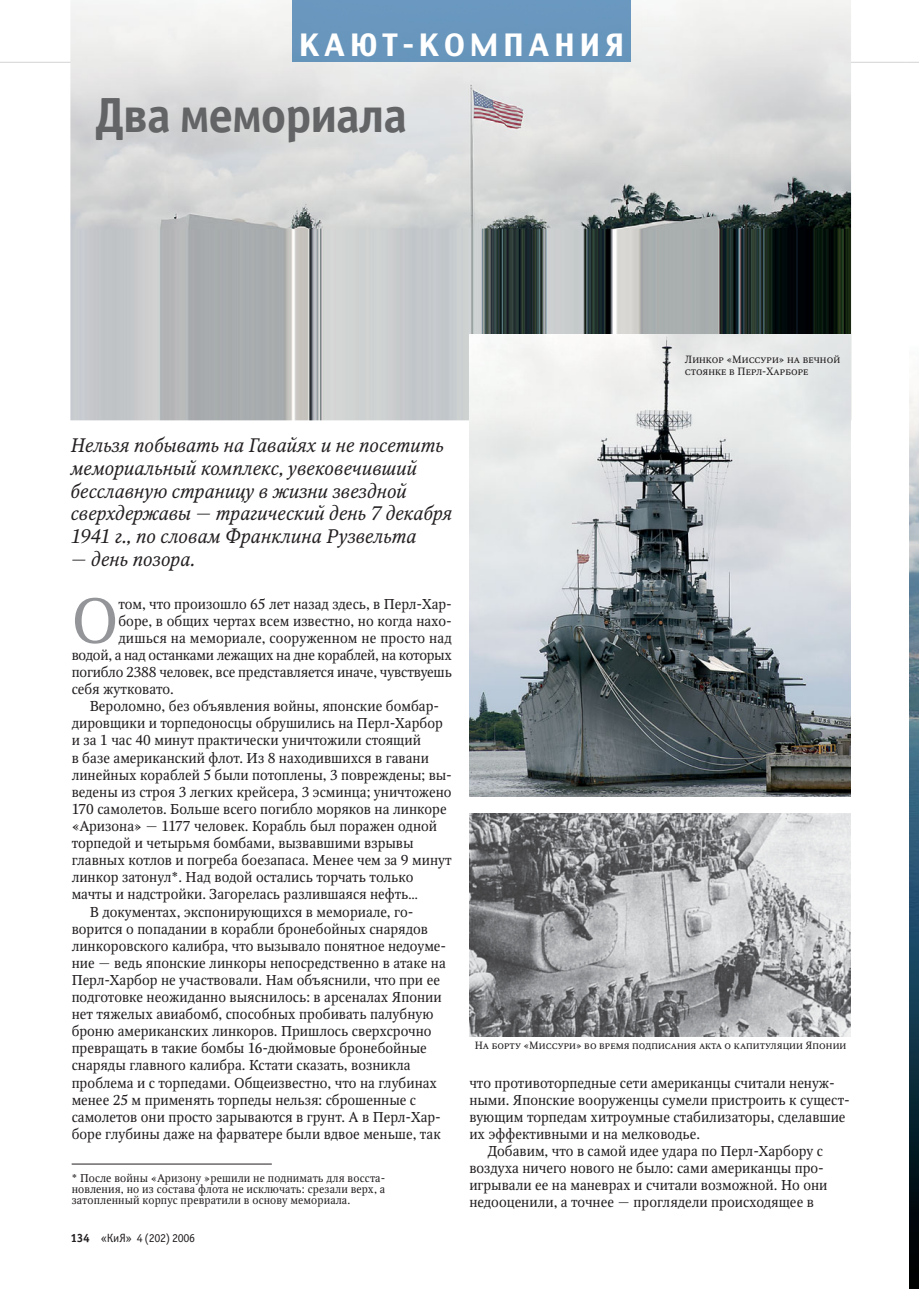
<style>
.page{position:relative;width:919px;height:1289px;background:#fff}
.page>*{position:absolute;margin:0;border:0;box-sizing:border-box;transform-origin:0 0}
.t1{font:63.15px "Octava C";color:#939598}
.t2{font:700 49.5px "Officina Sans C";letter-spacing:-.03em;color:#636466}
.t3{font:30px "Rostislav";letter-spacing:.175em;color:#fff}
.t4{font:italic 19.5px/22.8px "Octava C";color:#231f20}
.t5{font:14.25px "Octava C";color:#231f20}
.t6{font:14.25px "Octava C";letter-spacing:-.02em;color:#231f20}
.t7{font:12px "Officina Sans C";letter-spacing:-.025em;color:#231f20}
.t8{font:11.25px/11.4px "Octava C";letter-spacing:.01em;color:#231f20;text-align:justify}
.t9{font:10.5px/12px "Octava SCC";color:#231f20}
.s1{font-weight:700}
</style>
<div class="page">
<hr style="left:0;top:62px;width:906px;height:1px;background:#d1d3d4">
<svg style="left:906px;top:62px;width:12px;height:1px"></svg>
<img style="left:909px;top:393px;width:9px;height:895px">
<img style="left:70px;top:0;width:781px;height:420px">
<hr style="left:72px;top:1163px;width:200px;height:1px;background:#231f20">
<img style="left:469px;top:335px;width:381px;height:461px">
<img style="left:469px;top:813px;width:381px;height:223px">
<div style="left:293px;top:0;width:337px;height:62px;background:#6896bd"></div>
<h3 class="t3" style="left:299px;top:34px;width:326px">КАЮТ-КОМПАНИЯ</h3>
<h2 class="t2" style="left:95px;top:98px;width:313px">Два мемориала</h2>
<p class="t9" style="left:685px;top:353px;width:157px">Линкор «Миссури» на вечной стоянке в Перл-Харборе</p>
<h3 class="t4" style="left:70px;top:436px;width:383px">Нельзя побывать на Гавайях и не посетить мемориальный комплекс, увековечивший бесславную страницу в жизни звездной сверхдержавы — трагический день 7 декабря 1941 г., по словам Франклина Рузвельта</h3>
<h3 class="t4" style="left:70px;top:550px;width:126px">— день позора.</h3>
<h1 class="t1" style="left:72px;top:597px;width:48px">О</h1>
<p class="t5" style="left:118px;top:598px;width:335px">том, что произошло 65 лет назад здесь, в Перл-Хар-</p>
<p class="t5" style="left:118px;top:615px;width:335px">боре, в общих чертах всем известно, но когда нахо-</p>
<p class="t5" style="left:118px;top:632px;width:335px">дишься на мемориале, сооруженном не просто над</p>
<p class="t6" style="left:72px;top:649px;width:382px">водой, а над останками лежащих на дне кораблей, на которых</p>
<p class="t5" style="left:72px;top:667px;width:382px">погибло 2388 человек, все представляется иначе, чувствуешь</p>
<p class="t5" style="left:72px;top:684px;width:104px">себя жутковато.</p>
<p class="t5" style="left:90px;top:701px;width:351px">Вероломно, без объявления войны, японские бомбар-</p>
<p class="t5" style="left:72px;top:718px;width:373px">дировщики и торпедоносцы обрушились на Перл-Харбор</p>
<p class="t5" style="left:72px;top:735px;width:351px">и за 1 час 40 минут практически уничтожили стоящий</p>
<p class="t5" style="left:72px;top:752px;width:359px">в базе американский флот. Из 8 находившихся в гавани</p>
<p class="t5" style="left:72px;top:769px;width:382px">линейных кораблей 5 были потоплены, 3 повреждены; вы-</p>
<p class="t5" style="left:72px;top:786px;width:381px">ведены из строя 3 легких крейсера, 3 эсминца; уничтожено</p>
<p class="t5" style="left:72px;top:803px;width:376px">170 самолетов. Больше всего погибло моряков на линкоре</p>
<p class="t5" style="left:72px;top:820px;width:367px">«Аризона» — 1177 человек. Корабль был поражен одной</p>
<p class="t5" style="left:72px;top:838px;width:343px">торпедой и четырьмя бомбами, вызвавшими взрывы</p>
<p class="t5" style="left:72px;top:855px;width:381px">главных котлов и погреба боезапаса. Менее чем за 9 минут</p>
<p class="t5" style="left:72px;top:872px;width:343px">линкор затонул*. Над водой остались торчать только</p>
<p class="t5" style="left:72px;top:889px;width:348px">мачты и надстройки. Загорелась разлившаяся нефть…</p>
<p class="t5" style="left:90px;top:906px;width:325px">В документах, экспонирующихся в мемориале, го-</p>
<p class="t5" style="left:72px;top:923px;width:358px">ворится о попадании в корабли бронебойных снарядов</p>
<p class="t5" style="left:72px;top:940px;width:376px">линкоровского калибра, что вызывало понятное недоуме-</p>
<p class="t5" style="left:72px;top:957px;width:375px">ние — ведь японские линкоры непосредственно в атаке на</p>
<p class="t5" style="left:72px;top:974px;width:370px">Перл-Харбор не участвовали. Нам объяснили, что при ее</p>
<p class="t5" style="left:72px;top:991px;width:371px">подготовке неожиданно выяснилось: в арсеналах Японии</p>
<p class="t5" style="left:72px;top:1009px;width:363px">нет тяжелых авиабомб, способных пробивать палубную</p>
<p class="t5" style="left:72px;top:1026px;width:361px">броню американских линкоров. Пришлось сверхсрочно</p>
<p class="t5" style="left:72px;top:1043px;width:356px">превращать в такие бомбы 16-дюймовые бронебойные</p>
<p class="t5" style="left:72px;top:1060px;width:340px">снаряды главного калибра. Кстати сказать, возникла</p>
<p class="t5" style="left:72px;top:1077px;width:367px">проблема и с торпедами. Общеизвестно, что на глубинах</p>
<p class="t5" style="left:72px;top:1094px;width:346px">менее 25 м применять торпеды нельзя: сброшенные с</p>
<p class="t5" style="left:72px;top:1111px;width:371px">самолетов они просто зарываются в грунт. А в Перл-Хар-</p>
<p class="t5" style="left:72px;top:1128px;width:370px">боре глубины даже на фарватере были вдвое меньше, так</p>
<p class="t8" style="left:72px;top:1173px;width:315px">* После войны «Аризону »решили не поднимать для восста&shy;новления, но из состава флота не исключать: срезали верх, а затопленный корпус превратили в основу мемориала.</p>
<p class="t7" style="left:70px;top:1233px;width:126px"><span class="s1">134</span> «КиЯ» 4 (202) 2006</p>
<p class="t9" style="left:474px;top:1039px;width:373px">На борту «Миссури» во время подписания акта о капитуляции Японии</p>
<p class="t5" style="left:469px;top:1077px;width:367px">что противоторпедные сети американцы считали ненуж-</p>
<p class="t5" style="left:469px;top:1094px;width:382px">ными. Японские вооруженцы сумели пристроить к сущест-</p>
<p class="t5" style="left:469px;top:1111px;width:377px">вующим торпедам хитроумные стабилизаторы, сделавшие</p>
<p class="t5" style="left:469px;top:1128px;width:232px">их эффективными и на мелководье.</p>
<p class="t5" style="left:487px;top:1145px;width:337px">Добавим, что в самой идее удара по Перл-Харбору с</p>
<p class="t5" style="left:469px;top:1162px;width:356px">воздуха ничего нового не было: сами американцы про-</p>
<p class="t5" style="left:469px;top:1180px;width:359px">игрывали ее на маневрах и считали возможной. Но они</p>
<p class="t5" style="left:469px;top:1197px;width:346px">недооценили, а точнее — проглядели происходящее в</p>
</div>
